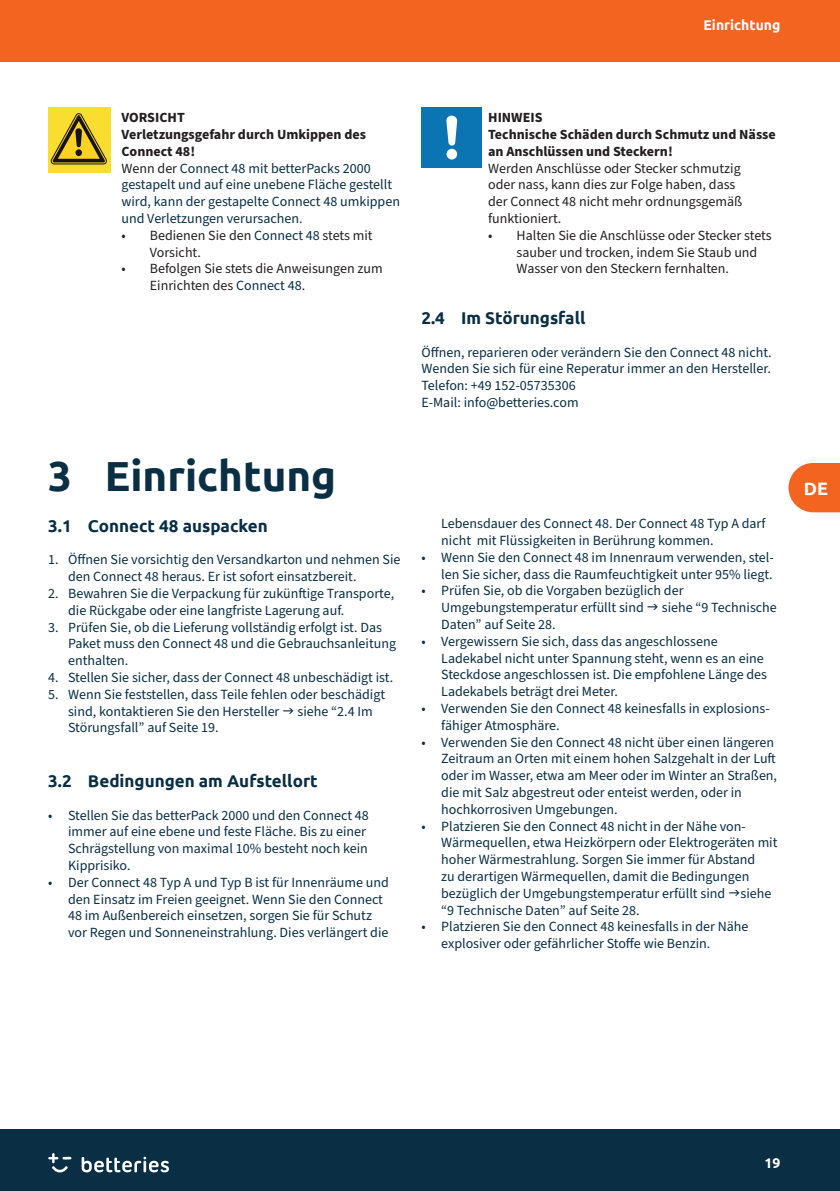
<style>
.page{position:relative;width:840px;height:1191px;background:#fff}
.page>*{position:absolute;margin:0;border:0;box-sizing:border-box;transform-origin:0 0}
.t1{font:700 42px "Ubuntu";color:#0a2e43}
.t2{font:700 18px "Ubuntu";color:#fff}
.t3{font:700 17px "Ubuntu";color:#0a2e43}
.Hinweis_Folgen_der_Gefahr{font:14px/16.8px "Source Sans Pro";color:#0a2e43}
.Hinweis_Folgen_der_Gefahr-2{font:14px/16.8px "Source Sans Pro";color:#231f20}
.Fließtext{font:14px/16.8px "Source Sans Pro";color:#0a2e43}
.Hinweis_Art_der_Gefahr{font:700 14px/16.8px "Source Sans Pro";color:#231f20}
.Fließtext_letzte{font:14px "Source Sans Pro";color:#0a2e43}
.Hinweis_Signalwort{font:700 14px "Source Sans Pro";color:#231f20}
.t4{font:700 14px "Ubuntu";color:#fff}
.s1{color:#231f20}
.s2{color:#0a2e43}
</style>
<div class="page">
<div style="left:0;top:1129px;width:839px;height:62px;background:#0a2e43"></div>
<div style="left:0;top:0;width:839px;height:61px;background:#f36421"></div>
<svg style="left:82px;top:1156px;width:87px;height:16px"></svg>
<svg style="left:48px;top:1153px;width:23px;height:19px"></svg>
<svg style="left:788px;top:463px;width:51px;height:49px;background:#f47539"></svg>
<div style="left:48px;top:108px;width:63px;height:65px;background:#f9de30"></div>
<svg style="left:51px;top:113px;width:56px;height:51px"></svg>
<div style="left:421px;top:108px;width:61px;height:60px;background:#0a75b2"></div>
<svg style="left:446px;top:115px;width:11px;height:44px"></svg>
<p class="t4" style="left:703px;top:16px;width:78px">Einrichtung</p>
<p class="Hinweis_Signalwort" style="left:121px;top:108px;width:65px">VORSICHT</p>
<p class="Hinweis_Art_der_Gefahr" style="left:121px;top:126px;width:246px">Verletzungsgefahr durch Umkippen des<br>Connect 48!</p>
<p class="Hinweis_Folgen_der_Gefahr" style="left:121px;top:160px;width:280px"><span class="s1">Wenn der</span> Connect 48 mit betterPacks 2000 gestapelt und auf eine unebene Fläche gestellt wird, kann der gestapelte Connect 48 umkippen und Verletzungen verursachen.</p>
<p class="Hinweis_Folgen_der_Gefahr-2" style="left:150px;top:227px;width:224px;text-indent:-28px">• Bedienen Sie den <span class="s2">Connect 48</span> stets mit<br>Vorsicht.</p>
<p class="Hinweis_Folgen_der_Gefahr-2" style="left:150px;top:261px;width:234px;text-indent:-28px">• Befolgen Sie stets die Anweisungen zum<br>Einrichten des <span class="s2">Connect 48</span>.</p>
<p class="t1" style="left:48px;top:451px;width:289px">3 Einrichtung</p>
<p class="t3" style="left:48px;top:515px;width:221px">3.1 Connect 48 auspacken</p>
<p class="Hinweis_Folgen_der_Gefahr" style="left:68px;top:552px;width:333px;text-indent:-20px">1. Öffnen Sie vorsichtig den Versandkarton und nehmen Sie den Connect 48 heraus. Er ist sofort einsatzbereit.</p>
<p class="Hinweis_Folgen_der_Gefahr" style="left:68px;top:585px;width:327px;text-indent:-20px">2. Bewahren Sie die Verpackung für zukünftige Transporte, die Rückgabe oder eine langfriste Lagerung auf.</p>
<p class="Hinweis_Folgen_der_Gefahr" style="left:68px;top:619px;width:329px;text-indent:-20px">3. Prüfen Sie, ob die Lieferung vollständig erfolgt ist. Das<br>Paket muss den Connect 48 und die Gebrauchsanleitung enthalten.</p>
<p class="Hinweis_Folgen_der_Gefahr" style="left:48px;top:669px;width:346px">4. Stellen Sie sicher, dass der Connect 48 unbeschädigt ist.</p>
<p class="Hinweis_Folgen_der_Gefahr" style="left:68px;top:686px;width:318px;text-indent:-20px">5. Wenn Sie feststellen, dass Teile fehlen oder beschädigt sind, kontaktieren Sie den Hersteller</p>
<p class="Hinweis_Folgen_der_Gefahr" style="left:297px;top:703px;width:77px">siehe “2.4 Im</p>
<p class="Hinweis_Folgen_der_Gefahr" style="left:68px;top:720px;width:152px">Störungsfall” auf Seite 19.</p>
<p class="t3" style="left:48px;top:770px;width:271px">3.2 Bedingungen am Aufstellort</p>
<p class="Hinweis_Folgen_der_Gefahr" style="left:68px;top:807px;width:302px;text-indent:-20px">• Stellen Sie das betterPack 2000 und den Connect 48 immer auf eine ebene und feste Fläche. Bis zu einer Schrägstellung von maximal 10% besteht noch kein Kipprisiko.</p>
<p class="Hinweis_Folgen_der_Gefahr" style="left:68px;top:874px;width:322px;text-indent:-20px">• Der Connect 48 Typ A und Typ B ist für Innenräume und den Einsatz im Freien geeignet. Wenn Sie den Connect 48 im Außenbereich einsetzen, sorgen Sie für Schutz vor Regen und Sonneneinstrahlung. Dies verlängert die</p>
<p class="Hinweis_Signalwort" style="left:488px;top:108px;width:56px">HINWEIS</p>
<p class="Hinweis_Art_der_Gefahr" style="left:488px;top:126px;width:289px">Technische Schäden durch Schmutz und Nässe an Anschlüssen und Steckern!</p>
<p class="Hinweis_Folgen_der_Gefahr-2" style="left:488px;top:160px;width:255px">Werden Anschlüsse oder Stecker schmutzig oder nass, kann dies zur Folge haben, dass der Connect 48 nicht mehr ordnungsgemäß funktioniert.</p>
<p class="Hinweis_Folgen_der_Gefahr-2" style="left:516px;top:227px;width:256px;text-indent:-28px">• Halten Sie die Anschlüsse oder Stecker stets sauber und trocken, indem Sie Staub und<br>Wasser von den Steckern fernhalten.</p>
<p class="t3" style="left:421px;top:307px;width:165px">2.4 Im Störungsfall</p>
<p class="Fließtext" style="left:421px;top:344px;width:352px">Öffnen, reparieren oder verändern Sie den Connect 48 nicht.<br>Wenden Sie sich für eine Reperatur immer an den Hersteller.</p>
<p class="Fließtext" style="left:421px;top:377px;width:156px">Telefon: +49 152-05735306</p>
<p class="Fließtext_letzte" style="left:421px;top:393px;width:159px">E-Mail: info@betteries.com</p>
<p class="Hinweis_Folgen_der_Gefahr" style="left:441px;top:515px;width:326px">Lebensdauer des Connect 48. Der Connect 48 Typ A darf nicht mit Flüssigkeiten in Berührung kommen.</p>
<p class="Hinweis_Folgen_der_Gefahr" style="left:421px;top:549px;width:354px;text-align:right">• Wenn Sie den Connect 48 im Innenraum verwenden, stel&shy;len Sie sicher, dass die Raumfeuchtigkeit unter 95% liegt.</p>
<p class="Hinweis_Folgen_der_Gefahr" style="left:441px;top:583px;width:244px;text-indent:-20px">• Prüfen Sie, ob die Vorgaben bezüglich der<br>Umgebungstemperatur erfüllt sind</p>
<p class="Hinweis_Folgen_der_Gefahr" style="left:661px;top:599px;width:116px">siehe “9 Technische</p>
<p class="Hinweis_Folgen_der_Gefahr" style="left:441px;top:616px;width:116px">Daten” auf Seite 28.</p>
<p class="Hinweis_Folgen_der_Gefahr" style="left:441px;top:633px;width:327px;text-indent:-20px">• Vergewissern Sie sich, dass das angeschlossene Ladekabel nicht unter Spannung steht, wenn es an eine Steckdose angeschlossen ist. Die empfohlene Länge des Ladekabels beträgt drei Meter.</p>
<p class="Hinweis_Folgen_der_Gefahr" style="left:441px;top:700px;width:330px;text-indent:-20px">• Verwenden Sie den Connect 48 keinesfalls in explosions&shy;fähiger Atmosphäre.</p>
<p class="Hinweis_Folgen_der_Gefahr" style="left:441px;top:734px;width:337px;text-indent:-20px">• Verwenden Sie den Connect 48 nicht über einen längeren Zeitraum an Orten mit einem hohen Salzgehalt in der Luft oder im Wasser, etwa am Meer oder im Winter an Straßen, die mit Salz abgestreut oder enteist werden, oder in hochkorrosiven Umgebungen.</p>
<p class="Hinweis_Folgen_der_Gefahr" style="left:441px;top:818px;width:337px;text-indent:-20px">• Platzieren Sie den Connect 48 nicht in der Nähe von-Wärmequellen, etwa Heizkörpern oder Elektrogeräten mit hoher Wärmestrahlung. Sorgen Sie immer für Abstand<br>zu derartigen Wärmequellen, damit die Bedingungen bezüglich der Umgebungstemperatur erfüllt sind siehe “9 Technische Daten” auf Seite 28.</p>
<p class="Hinweis_Folgen_der_Gefahr" style="left:441px;top:919px;width:308px;text-indent:-20px">• Platzieren Sie den Connect 48 keinesfalls in der Nähe explosiver oder gefährlicher Stoffe wie Benzin.</p>
<p class="t2" style="left:803px;top:477px;width:26px">DE</p>
<p class="t4" style="left:764px;top:1154px;width:17px">19</p>
</div>
